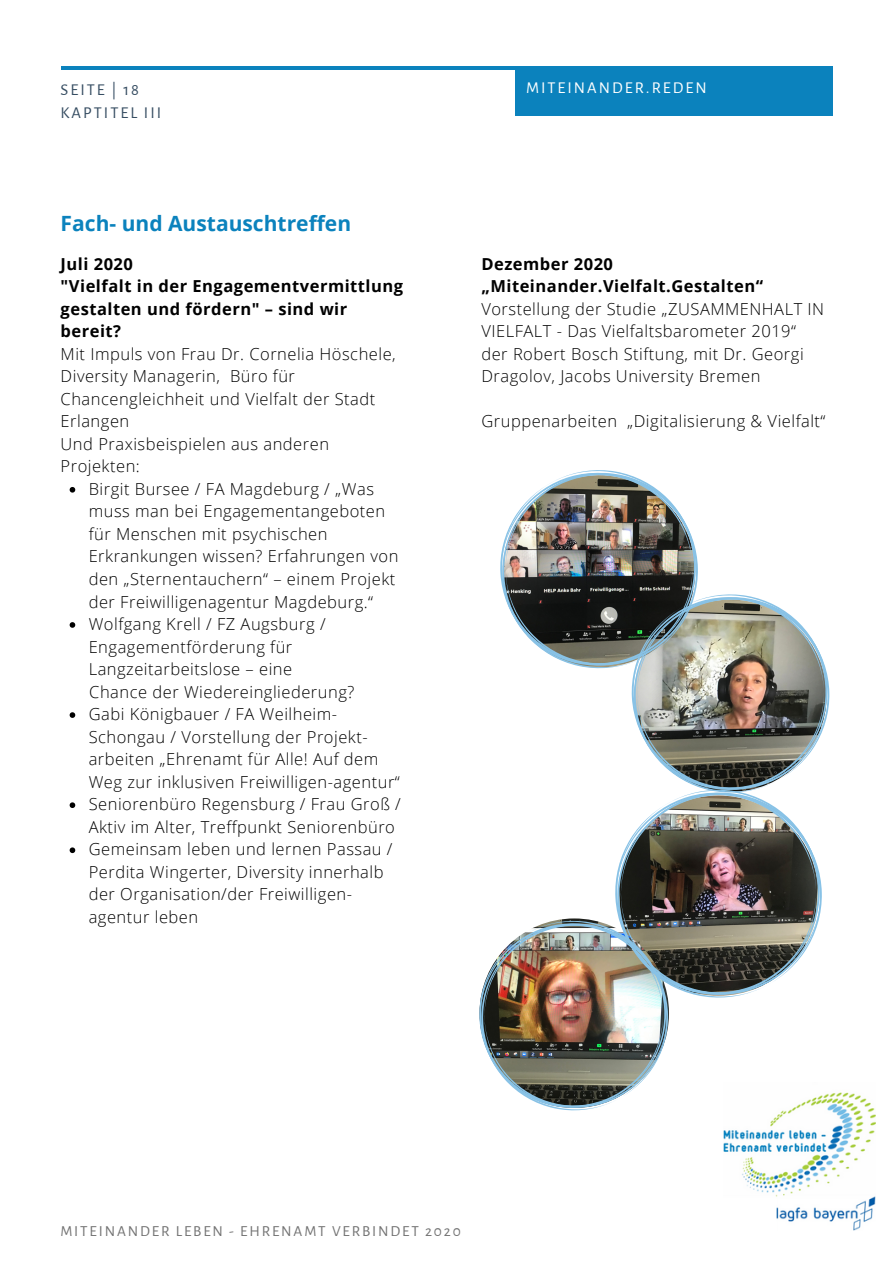
<style>
.page{position:relative;width:894px;height:1264px;background:#fff}
.page>*{position:absolute;margin:0;border:0;box-sizing:border-box;transform-origin:0 0}
.t1{font:700 21px "Open Sans";color:#0b82bd}
.t2{font:300 16.5px/22.5px "Open Sans";letter-spacing:.03em;color:#000}
.t3{font:700 16.5px/22.5px "Open Sans";letter-spacing:.03em;color:#000}
.t4{font:16.5px "Alegreya Sans";letter-spacing:.12em;color:#364d62}
.t5{font:16.5px "Alegreya Sans";letter-spacing:.12em;color:#fff}
.t6{font:15.3px "Alegreya Sans";letter-spacing:.12em;color:#737373}
</style>
<div class="page">
<hr style="left:61px;top:66px;width:771px;height:4px;background:#0b82bd">
<div style="left:515px;top:66px;width:317px;height:50px;background:#0b82bd"></div>
<svg style="left:70px;top:487px;width:5px;height:5px"></svg>
<svg style="left:70px;top:622px;width:5px;height:5px"></svg>
<svg style="left:70px;top:712px;width:5px;height:6px"></svg>
<svg style="left:70px;top:802px;width:5px;height:6px"></svg>
<svg style="left:70px;top:847px;width:5px;height:6px"></svg>
<img style="left:723px;top:1092px;width:152px;height:138px">
<img style="left:479px;top:470px;width:351px;height:646px">
<p class="t4" style="left:61px;top:82px;width:80px">SEITE | 18</p>
<p class="t5" style="left:526px;top:80px;width:182px">MITEINANDER.REDEN</p>
<p class="t4" style="left:61px;top:105px;width:102px">KAPTITEL III</p>
<p class="t1" style="left:61px;top:208px;width:292px">Fach- und Austauschtreffen</p>
<p class="t3" style="left:61px;top:252px;width:344px">Juli 2020<br>"Vielfalt in der Engagementvermittlung gestalten und fördern" – sind wir bereit?</p>
<p class="t2" style="left:61px;top:342px;width:336px">Mit Impuls von Frau Dr. Cornelia Höschele,<br>Diversity Managerin, Büro für<br>Chancengleichheit und Vielfalt der Stadt<br>Erlangen<br>Und Praxisbeispielen aus anderen<br>Projekten:</p>
<p class="t2" style="left:89px;top:477px;width:311px">Birgit Bursee / FA Magdeburg / „Was muss man bei Engagementangeboten für Menschen mit psychischen Erkrankungen wissen? Erfahrungen von den „Sternentauchern“ – einem Projekt der Freiwilligenagentur Magdeburg.“ Wolfgang Krell / FZ Augsburg / Engagementförderung für Langzeitarbeitslose – eine</p>
<p class="t2" style="left:89px;top:702px;width:313px">Gabi Königbauer / FA Weilheim-Schongau / Vorstellung der Projekt&shy;arbeiten „Ehrenamt für Alle! Auf dem Weg zur inklusiven Freiwilligen-agentur“ Seniorenbüro Regensburg / Frau Groß / Aktiv im Alter, Treffpunkt Seniorenbüro Gemeinsam leben und lernen Passau / Perdita Wingerter, Diversity innerhalb der Organisation/der Freiwilligen&shy;agentur leben</p>
<p class="t2" style="left:89px;top:680px;width:266px">Chance der Wiedereingliederung?</p>
<p class="t3" style="left:481px;top:252px;width:283px">Dezember 2020 „Miteinander.Vielfalt.Gestalten“</p>
<p class="t2" style="left:481px;top:297px;width:344px">Vorstellung der Studie „ZUSAMMENHALT IN VIELFALT - Das Vielfaltsbarometer 2019“ der Robert Bosch Stiftung, mit Dr. Georgi Dragolov, Jacobs University Bremen</p>
<p class="t2" style="left:481px;top:409px;width:345px">Gruppenarbeiten „Digitalisierung &amp; Vielfalt“</p>
<p class="t6" style="left:60px;top:1223px;width:402px">MITEINANDER LEBEN - EHRENAMT VERBINDET 2020</p>
</div>
